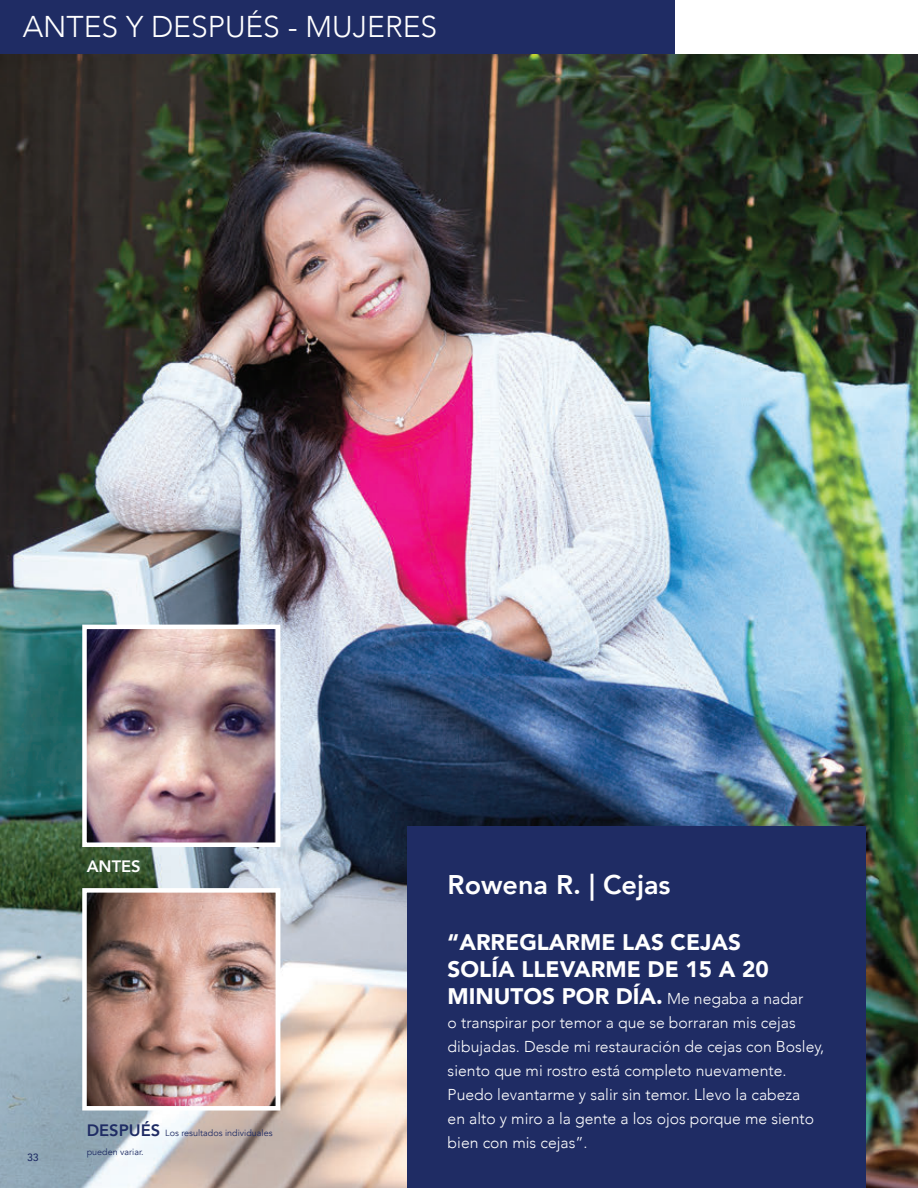
<style>
.page{position:relative;width:918px;height:1188px;background:#fff}
.page>*{position:absolute;margin:0;border:0;box-sizing:border-box;transform-origin:0 0}
.t1{font:300 30px "Avenir";color:#fff}
.t2{font:800 27px "Avenir";color:#fff}
.t3{font:900 22.5px/27px "Avenir";color:#fff}
.t4{font:800 16.5px "Avenir";color:#fff}
.t5{font:300 15.75px/24px "Avenir";color:#fff}
.t6{font:500 10.5px "Avenir";color:#1f2c64}
.t7{font:9px/19.5px "Avenir";color:#1f2c64}
.s1{font-weight:800;font-size:16.5px}
</style>
<div class="page">
<img style="left:0;top:54px;width:918px;height:1134px">
<div style="left:407px;top:826px;width:459px;height:362px;background:#1f2c64"></div>
<div style="left:0;top:0;width:675px;height:54px;background:#1f2c64"></div>
<img style="left:87px;top:630px;width:188px;height:212px">
<div style="left:82px;top:625px;width:198px;height:222px;border:4px solid #fff"></div>
<img style="left:87px;top:893px;width:188px;height:213px">
<div style="left:82px;top:888px;width:198px;height:223px;border:4px solid #fff"></div>
<h2 class="t1" style="left:23px;top:9px;width:416px">ANTES Y DESPUÉS - MUJERES</h2>
<p class="t4" style="left:87px;top:854px;width:56px">ANTES</p>
<p class="t6" style="left:27px;top:1148px;width:13px">33</p>
<p class="t7" style="left:87px;top:1123px;width:187px"><span class="s1">DESPUÉS</span> Los resultados individuales pueden variar.</p>
<p class="t2" style="left:448px;top:863px;width:224px">Rowena R. | Cejas</p>
<p class="t3" style="left:448px;top:928px;width:323px">“ARREGLARME LAS CEJAS<br>SOLÍA LLEVARME DE 15 A 20<br>MINUTOS POR DÍA.</p>
<p class="t5" style="left:448px;top:987px;width:378px;text-indent:219px">Me negaba a nadar<br>o transpirar por temor a que se borraran mis cejas dibujadas. Desde mi restauración de cejas con Bosley, siento que mi rostro está completo nuevamente.<br>Puedo levantarme y salir sin temor. Llevo la cabeza<br>en alto y miro a la gente a los ojos porque me siento bien con mis cejas”.</p>
</div>
